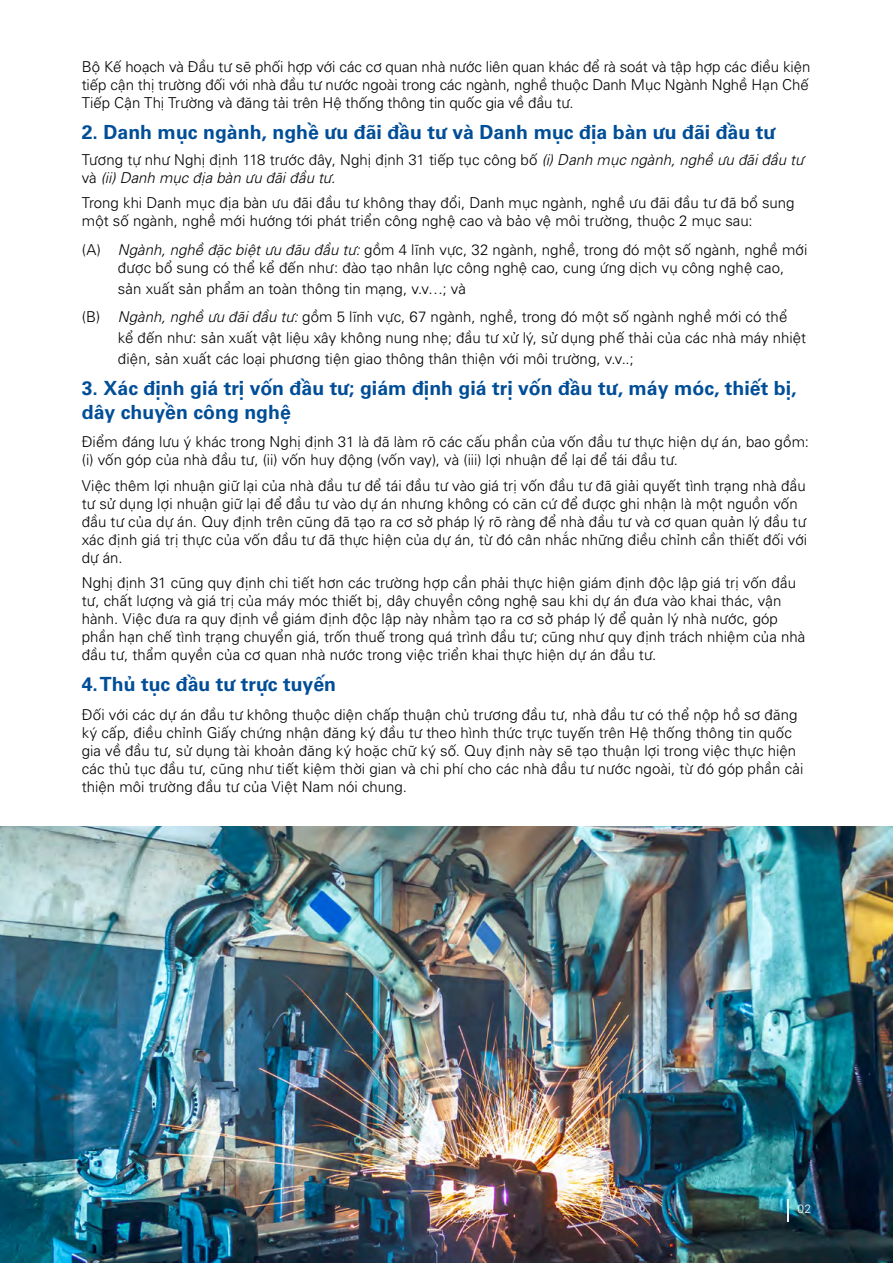
<style>
.page{position:relative;width:893px;height:1263px;background:#fff}
.page>*{position:absolute;margin:0;border:0;box-sizing:border-box;transform-origin:0 0}
.t1{font:700 19.5px/23.4px "VNI Univers 65";color:#004e98}
.t2{font:300 15px/18px "VNI Univers 45";letter-spacing:.005em;color:#000}
.t3{font:italic 300 15px/18px "VNI Univers 45";letter-spacing:.005em;color:#000}
.t4{font:300 12px "VNI Univers 45";color:#fff}
.s1{font-style:normal}
.s2{font-style:italic}
</style>
<div class="page">
<img style="left:0;top:827px;width:893px;height:436px">
<svg style="left:787px;top:1199px;width:1px;height:22px"></svg>
<p class="t2" style="left:82px;top:57px;width:730px;text-align:justify">Bộ Kế hoạch và Đầu tư sẽ phối hợp với các cơ quan nhà nước liên quan khác để rà soát và tập hợp các điều kiện tiếp cận thị trường đối với nhà đầu tư nước ngoài trong các ngành, nghề thuộc Danh Mục Ngành Nghề Hạn Chế Tiếp Cận Thị Trường và đăng tải trên Hệ thống thông tin quốc gia về đầu tư.</p>
<h1 class="t1" style="left:82px;top:120px;width:695px">2. Danh mục ngành, nghề ưu đãi đầu tư và Danh mục địa bàn ưu đãi đầu tư</h1>
<p class="t3" style="left:82px;top:150px;width:723px"><span class="s1">Tương tự như Nghị định 118 trước đây, Nghị định 31 tiếp tục công bố</span> (i) Danh mục ngành, nghề ưu đãi đầu tư <span class="s1">và</span> (ii) Danh mục địa bàn ưu đãi đầu tư.</p>
<p class="t2" style="left:82px;top:193px;width:714px">Trong khi Danh mục địa bàn ưu đãi đầu tư không thay đổi, Danh mục ngành, nghề ưu đãi đầu tư đã bổ sung một số ngành, nghề mới hướng tới phát triển công nghệ cao và bảo vệ môi trường, thuộc 2 mục sau:</p>
<p class="t2" style="left:118px;top:240px;width:691px;text-indent:-36px">(A) <span class="s2">Ngành, nghề đặc biệt ưu đãu đầu tư:</span> gồm 4 lĩnh vực, 32 ngành, nghề, trong đó một số ngành, nghề mới được bổ sung có thể kể đến như: đào tạo nhân lực công nghệ cao, cung ứng dịch vụ công nghệ cao,</p>
<p class="t2" style="left:82px;top:273px;width:707px;line-height:28.5px;text-indent:36px">sản xuất sản phẩm an toàn thông tin mạng, v.v…; và<br>(B) <span class="s2">Ngành, nghề ưu đãi đầu tư:</span> gồm 5 lĩnh vực, 67 ngành, nghề, trong đó một số ngành nghề mới có thể</p>
<p class="t2" style="left:118px;top:327px;width:690px;line-height:21px">kể đến như: sản xuất vật liệu xây không nung nhẹ; đầu tư xử lý, sử dụng phế thải của các nhà máy nhiệt điện, sản xuất các loại phương tiện giao thông thân thiện với môi trường, v.v..;</p>
<h1 class="t1" style="left:82px;top:375px;width:716px">3. Xác định giá trị vốn đầu tư; giám định giá trị vốn đầu tư, máy móc, thiết bị, dây chuyền công nghệ</h1>
<p class="t2" style="left:82px;top:432px;width:729px">Điểm đáng lưu ý khác trong Nghị định 31 là đã làm rõ các cấu phần của vốn đầu tư thực hiện dự án, bao gồm: (i) vốn góp của nhà đầu tư, (ii) vốn huy động (vốn vay), và (iii) lợi nhuận để lại để tái đầu tư.</p>
<p class="t2" style="left:82px;top:476px;width:727px">Việc thêm lợi nhuận giữ lại của nhà đầu tư để tái đầu tư vào giá trị vốn đầu tư đã giải quyết tình trạng nhà đầu tư sử dụng lợi nhuận giữ lại để đầu tư vào dự án nhưng không có căn cứ để được ghi nhận là một nguồn vốn đầu tư của dự án. Quy định trên cũng đã tạo ra cơ sở pháp lý rõ ràng để nhà đầu tư và cơ quan quản lý đầu tư xác định giá trị thực của vốn đầu tư đã thực hiện của dự án, từ đó cân nhắc những điều chỉnh cần thiết đối với dự án.</p>
<p class="t2" style="left:82px;top:573px;width:725px">Nghị định 31 cũng quy định chi tiết hơn các trường hợp cần phải thực hiện giám định độc lập giá trị vốn đầu tư, chất lượng và giá trị của máy móc thiết bị, dây chuyền công nghệ sau khi dự án đưa vào khai thác, vận hành. Việc đưa ra quy định về giám định độc lập này nhằm tạo ra cơ sở pháp lý để quản lý nhà nước, góp phần hạn chế tình trạng chuyển giá, trốn thuế trong quá trình đầu tư; cũng như quy định trách nhiệm của nhà đầu tư, thẩm quyền của cơ quan nhà nước trong việc triển khai thực hiện dự án đầu tư.</p>
<h1 class="t1" style="left:82px;top:671px;width:256px">4. Thủ tục đầu tư trực tuyến</h1>
<p class="t2" style="left:82px;top:704px;width:723px">Đối với các dự án đầu tư không thuộc diện chấp thuận chủ trương đầu tư, nhà đầu tư có thể nộp hồ sơ đăng ký cấp, điều chỉnh Giấy chứng nhận đăng ký đầu tư theo hình thức trực tuyến trên Hệ thống thông tin quốc gia về đầu tư, sử dụng tài khoản đăng ký hoặc chữ ký số. Quy định này sẽ tạo thuận lợi trong việc thực hiện các thủ tục đầu tư, cũng như tiết kiệm thời gian và chi phí cho các nhà đầu tư nước ngoài, từ đó góp phần cải thiện môi trường đầu tư của Việt Nam nói chung.</p>
<p class="t4" style="left:797px;top:1200px;width:15px">02</p>
</div>
